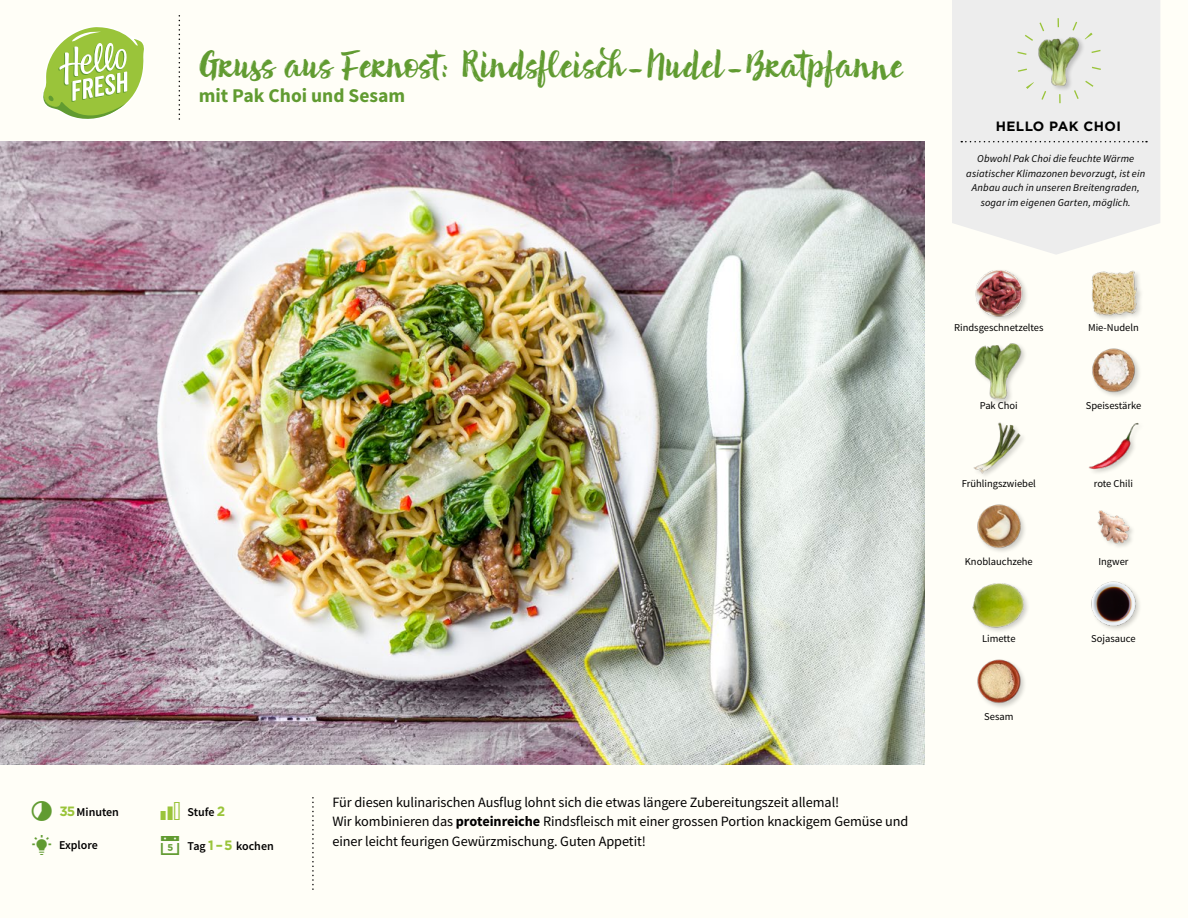
<style>
.page{position:relative;width:1188px;height:918px;background:#fffef7}
.page>*{position:absolute;margin:0;border:0;box-sizing:border-box;transform-origin:0 0}
.t1{font:42px "Brun";color:#619b31}
.t2{font:700 19.5px "Source Sans Pro";color:#619b31}
.t3{font:14.25px/19.5px "Source Sans Pro";letter-spacing:-.005em;color:#000}
.t4{font:700 13.5px "Gotham";letter-spacing:.03em;color:#000}
.t5{font:600 12px "Source Sans Pro";color:#000}
.t6{font:italic 10.5px/14.7px "Source Sans Pro";letter-spacing:.01em;color:#000;text-align:center}
.t7{font:10.5px "Source Sans Pro";color:#000}
.s1{font-family:"Gotham";font-weight:700;font-size:13.5px;color:#9ac43a}
.s2{font-weight:700}
</style>
<div class="page">
<svg style="left:952px;top:0;width:208px;height:255px;background:#eeeeed"></svg>
<svg style="left:961px;top:141px;width:186px;height:1px"></svg>
<div style="left:1017px;top:18px;width:85px;height:85px;border:9px dashed #9ac43a;border-radius:50%"></div>
<div style="left:1038px;top:36px;width:47px;height:56px;background:#000;opacity:.2"></div>
<img style="left:1035px;top:36px;width:50px;height:50px">
<svg style="left:43px;top:27px;width:101px;height:92px"></svg>
<img style="left:1097px;top:510px;width:36px;height:37px">
<img style="left:1089px;top:423px;width:50px;height:50px">
<img style="left:973px;top:422px;width:50px;height:54px">
<img style="left:1092px;top:348px;width:48px;height:48px">
<div style="left:974px;top:341px;width:54px;height:65px;background:#000;opacity:.2"></div>
<img style="left:974px;top:342px;width:53px;height:57px">
<img style="left:1091px;top:270px;width:50px;height:49px">
<img style="left:975px;top:270px;width:51px;height:50px">
<img style="left:977px;top:504px;width:48px;height:48px">
<img style="left:972px;top:583px;width:55px;height:48px">
<img style="left:0;top:142px;width:925px;height:622px">
<img style="left:1091px;top:581px;width:49px;height:49px">
<img style="left:977px;top:659px;width:48px;height:49px">
<p class="t5" style="left:60px;top:805px;width:61px"><span class="s1">35</span> Minuten</p>
<p class="t5" style="left:59px;top:837px;width:40px">Explore</p>
<h1 class="t1" style="left:199px;top:38px;width:706px">Gruss aus Fernost: Rindsfleisch-Nudel-Bratpfanne</h1>
<h2 class="t2" style="left:199px;top:83px;width:208px">mit Pak Choi und Sesam</h2>
<p class="t5" style="left:188px;top:805px;width:39px">Stufe <span class="s1">2</span></p>
<p class="t5" style="left:188px;top:838px;width:88px">Tag <span class="s1">1 –5</span> kochen</p>
<p class="t3" style="left:332px;top:792px;width:578px">Für diesen kulinarischen Ausflug lohnt sich die etwas längere Zubereitungszeit allemal!<br>Wir kombinieren das <span class="s2">proteinreiche</span> Rindsfleisch mit einer grossen Portion knackigem Gemüse und einer leicht feurigen Gewürzmischung. Guten Appetit!</p>
<p class="t4" style="left:996px;top:117px;width:127px">HELLO PAK CHOI</p>
<p class="t6" style="left:966px;top:151px;width:180px">Obwohl Pak Choi die feuchte Wärme asiatischer Klimazonen bevorzugt, ist ein Anbau auch in unseren Breitengraden, sogar im eigenen Garten, möglich.</p>
<p class="t7" style="left:954px;top:321px;width:91px">Rindsgeschnetzeltes</p>
<p class="t7" style="left:1088px;top:321px;width:52px">Mie-Nudeln</p>
<p class="t7" style="left:980px;top:399px;width:40px">Pak Choi</p>
<p class="t7" style="left:1086px;top:399px;width:57px">Speisestärke</p>
<p class="t7" style="left:962px;top:477px;width:76px">Frühlingszwiebel</p>
<p class="t7" style="left:1094px;top:476px;width:41px">rote Chili</p>
<p class="t7" style="left:965px;top:554px;width:69px">Knoblauchzehe</p>
<p class="t7" style="left:982px;top:632px;width:35px">Limette</p>
<p class="t7" style="left:984px;top:710px;width:31px">Sesam</p>
<p class="t7" style="left:1098px;top:555px;width:32px">Ingwer</p>
<p class="t7" style="left:1091px;top:632px;width:46px">Sojasauce</p>
</div>
